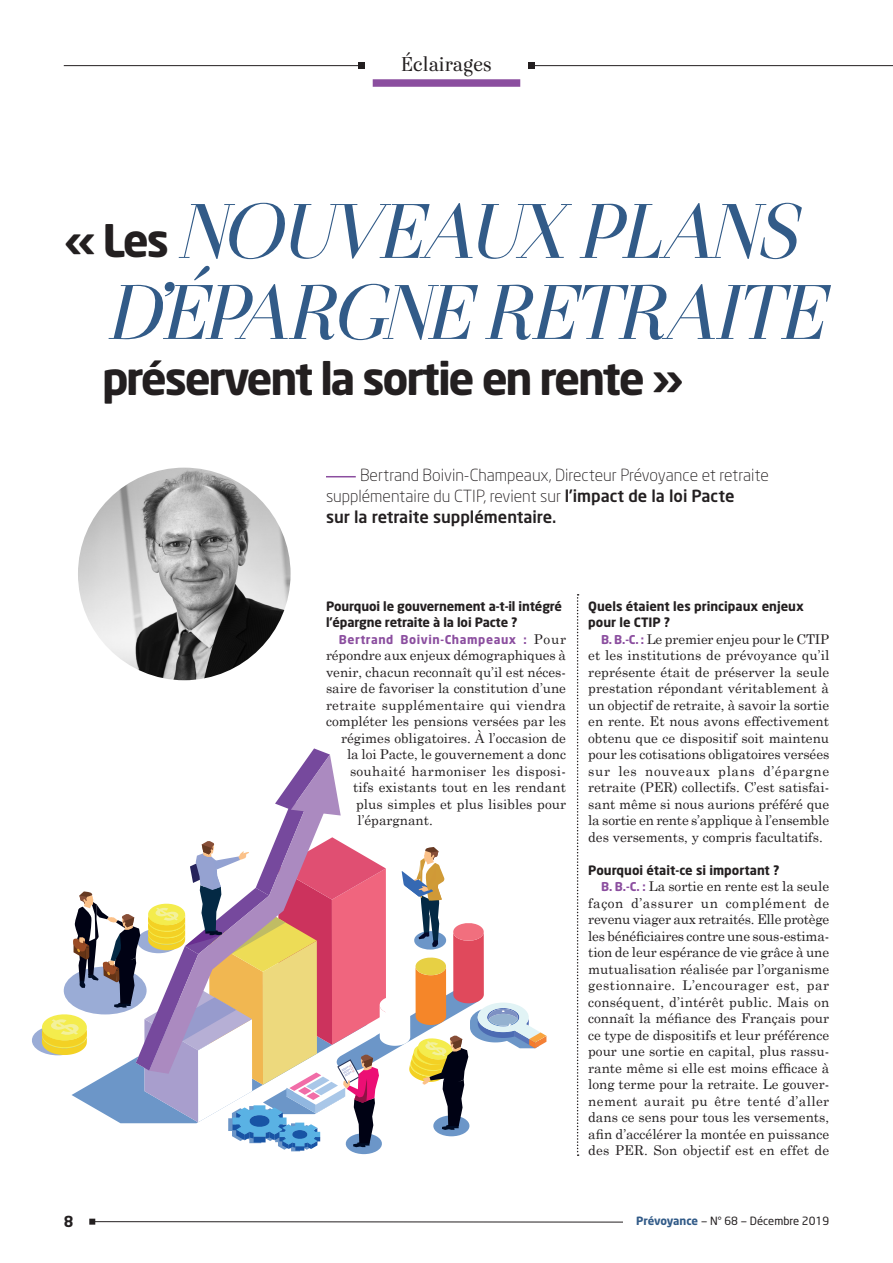
<style>
.page{position:relative;width:893px;height:1263px;background:#fff}
.page>*{position:absolute;margin:0;border:0;box-sizing:border-box;transform-origin:0 0}
.Style_de_paragraphe{font:italic 81px/81px "Otama Display";letter-spacing:-.045em;color:#325b88;text-align:center}
.Style_de_paragraphe-2{font:700 44.4px "Neo Sans";letter-spacing:-.05em;color:#231f20}
.t1{font:21px "Otama";letter-spacing:-.005em;color:#231f20}
.intro{font:300 16.5px/21px "Neo Sans";color:#231f20}
.t2{font:700 15px "Neo Sans";color:#231f20}
.t3{font:13.5px/16.5px "Century Schoolbook";color:#231f20;text-align:justify}
.t4{font:13.5px "Century Schoolbook";letter-spacing:.025em;color:#231f20}
.p_question{font:700 12.75px/16.5px "Neo Sans";letter-spacing:-.01em;color:#231f20}
.t5{font:700 12px "Neo Sans";letter-spacing:.05em;color:#8b4e9f}
.t6{font:11.25px "Neo Sans";color:#231f20}
.s1{font-weight:500}
.s2{font-family:"Century Schoolbook";font-weight:400;font-size:13.5px;color:#231f20}
.s3{font-family:"Neo Sans";font-weight:700;font-size:12px;color:#8b4e9f}
.s4{font-weight:700;color:#325b88}
</style>
<div class="page">
<svg style="left:89px;top:1219px;width:534px;height:6px"></svg>
<img style="left:78px;top:468px;width:213px;height:212px;border-radius:106px">
<hr style="left:64px;top:65px;width:297px;height:1px;background:#231f20">
<svg style="left:358px;top:63px;width:6px;height:6px"></svg>
<div style="left:373px;top:79px;width:147px;height:8px;background:#8b4e9f"></div>
<hr style="left:532px;top:65px;width:361px;height:1px;background:#231f20">
<svg style="left:529px;top:63px;width:6px;height:6px"></svg>
<hr style="left:326px;top:476px;width:30px;height:1px;background:#8b4e9f">
<svg style="left:577px;top:594px;width:2px;height:562px"></svg>
<svg style="left:32px;top:748px;width:514px;height:406px"></svg>
<p class="t1" style="left:401px;top:51px;width:92px">Éclairages</p>
<p class="Style_de_paragraphe" style="left:105px;top:189px;width:720px">NOUVEAUX PLANS<br>D’ÉPARGNE RETRAITE</p>
<p class="Style_de_paragraphe-2" style="left:64px;top:212px;width:107px">« Les</p>
<p class="Style_de_paragraphe-2" style="left:102px;top:350px;width:583px">préservent la sortie en rente »</p>
<p class="intro" style="left:326px;top:465px;width:444px;text-indent:34px">Bertrand Boivin-Champeaux, Directeur Prévoyance et retraite supplémentaire du CTIP, revient sur <span class="s1">l’impact de la loi Pacte<br>sur la retraite supplémentaire.</span></p>
<p class="p_question" style="left:326px;top:597px;width:238px">Pourquoi le gouvernement a-t-il intégré l’épargne retraite à la loi Pacte ?</p>
<p class="t5" style="left:339px;top:631px;width:229px">Bertrand Boivin-Champeaux : <span class="s2">Pour</span></p>
<p class="t3" style="left:326px;top:647px;width:242px">répondre aux enjeux démographiques à</p>
<p class="t3" style="left:326px;top:663px;width:241px">venir, chacun reconnaît qu’il est néces-</p>
<p class="t3" style="left:326px;top:680px;width:241px">saire de favoriser la constitution d’une</p>
<p class="t4" style="left:326px;top:696px;width:241px">retraite supplémentaire qui viendra</p>
<p class="t3" style="left:326px;top:713px;width:242px">compléter les pensions versées par les</p>
<p class="t3" style="left:341px;top:729px;width:227px">régimes obligatoires. À l’occasion de</p>
<p class="t3" style="left:347px;top:746px;width:221px">la loi Pacte, le gouvernement a donc</p>
<p class="t4" style="left:350px;top:762px;width:217px">souhaité harmoniser les disposi-</p>
<p class="t3" style="left:353px;top:779px;width:215px">tifs existants tout en les rendant</p>
<p class="t3" style="left:356px;top:795px;width:212px">plus simples et plus lisibles pour</p>
<p class="t3" style="left:357px;top:812px;width:77px">l’épargnant.</p>
<p class="p_question" style="left:588px;top:597px;width:217px">Quels étaient les principaux enjeux pour le CTIP ?</p>
<p class="t3" style="left:588px;top:630px;width:243px;text-indent:13px"><span class="s3">B. B.-C. :</span> Le premier enjeu pour le CTIP et les institutions de prévoyance qu’il représente était de préserver la seule prestation répondant véritablement à un objectif de retraite, à savoir la sortie en rente. Et nous avons effectivement obtenu que ce dispositif soit maintenu pour les cotisations obligatoires versées sur les nouveaux plans d’épargne retraite (PER) collectifs. C’est satisfai&shy;sant même si nous aurions préféré que la sortie en rente s’applique à l’ensemble des versements, y compris facultatifs.</p>
<p class="p_question" style="left:588px;top:861px;width:193px">Pourquoi était-ce si important ?</p>
<p class="t3" style="left:588px;top:878px;width:243px;text-indent:13px"><span class="s3">B. B.-C. :</span> La sortie en rente est la seule façon d’assurer un complément de revenu viager aux retraités. Elle protège les bénéficiaires contre une sous-estima&shy;tion de leur espérance de vie grâce à une mutualisation réalisée par l’organisme gestionnaire. L’encourager est, par conséquent, d’intérêt public. Mais on connaît la méfiance des Français pour ce type de dispositifs et leur préférence pour une sortie en capital, plus rassu&shy;rante même si elle est moins efficace à long terme pour la retraite. Le gouver&shy;nement aurait pu être tenté d’aller dans ce sens pour tous les versements, afin d’accélérer la montée en puissance des PER. Son objectif est en effet de</p>
<p class="t2" style="left:64px;top:1211px;width:11px">8</p>
<p class="t6" style="left:636px;top:1214px;width:194px"><span class="s4">Prévoyance</span> — N° 68 — Décembre 2019</p>
</div>
